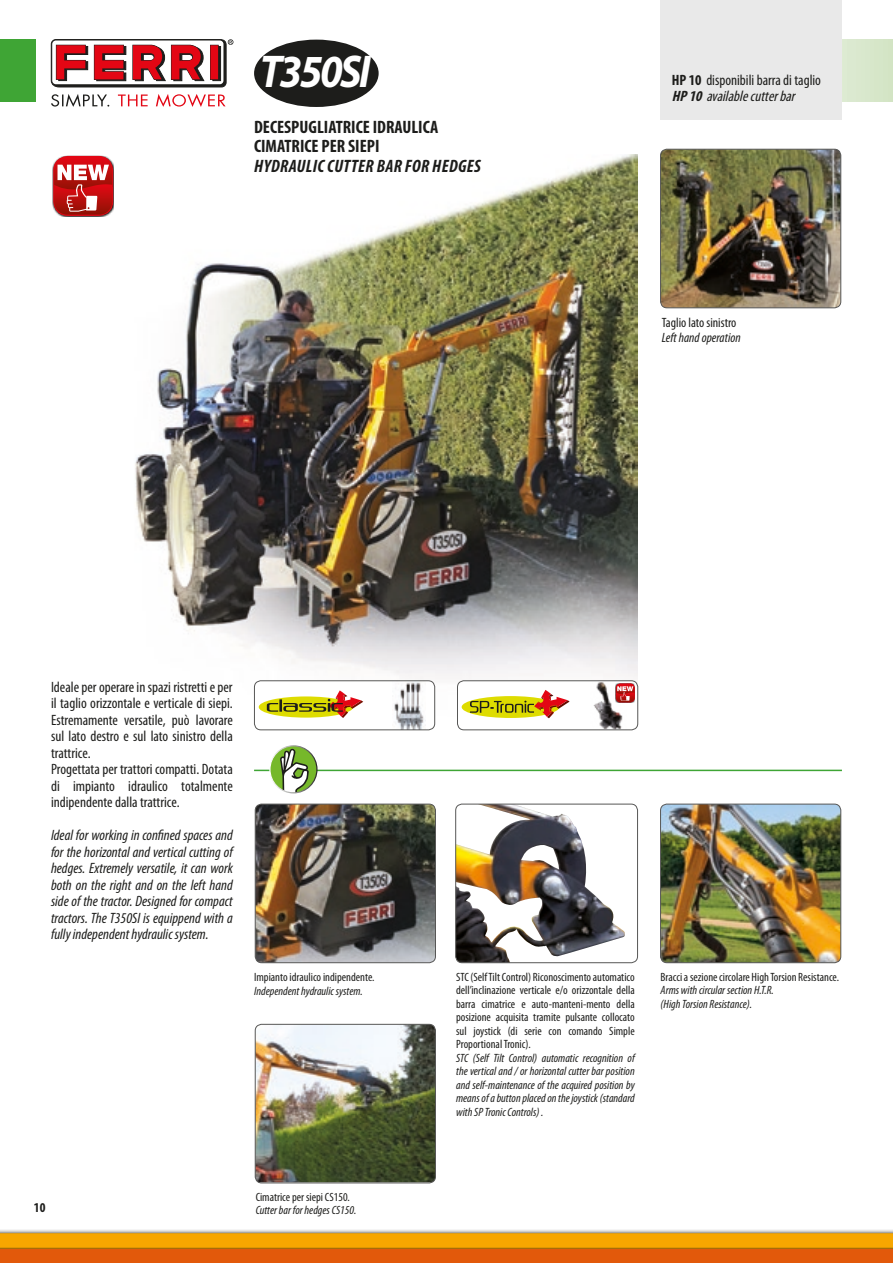
<style>
.page{position:relative;width:893px;height:1263px;background:#fff}
.page>*{position:absolute;margin:0;border:0;box-sizing:border-box;transform-origin:0 0}
.t1{font:italic 700 46.2px "Myriad Pro";letter-spacing:-.06em;color:#fff;scale:.91 1}
.t2{font:700 condensed 18px/19.5px "Myriad Pro";color:#1d1d1b}
.t3{font:italic 700 condensed 18px "Myriad Pro";letter-spacing:.02em;color:#1d1d1b}
.t4{font:condensed 15px/16.5px "Myriad Pro";color:#1d1d1b}
.t5{font:italic condensed 15px/16.5px "Myriad Pro";color:#1d1d1b;text-align:justify}
.t6{font:condensed 13.5px "Myriad Pro";color:#1d1d1b}
.t7{font:italic condensed 13.5px "Myriad Pro";color:#1d1d1b}
.t8{font:700 condensed 13.5px "Myriad Pro";color:#1d1d1b}
.t9{font:condensed 12px/13.5px "Myriad Pro";color:#1d1d1b;text-align:justify}
.t10{font:italic condensed 12px/13.5px "Myriad Pro";color:#1d1d1b}
.s1{font-weight:700}
.s2{font-weight:700;font-style:italic}
.s3{font-style:italic}
</style>
<div class="page">
<svg style="left:0;top:1230px;width:893px;height:3px;background:#c7c7c7"></svg>
<svg style="left:0;top:1233px;width:893px;height:30px;background:#e87f06"></svg>
<div style="left:842px;top:39px;width:51px;height:63px;background:#d8e7cc"></div>
<svg style="left:51px;top:94px;width:58px;height:13px"></svg>
<svg style="left:118px;top:94px;width:108px;height:13px"></svg>
<svg style="left:51px;top:39px;width:182px;height:48px"></svg>
<div style="left:0;top:39px;width:35px;height:63px;background:#3fa535"></div>
<img style="left:135px;top:155px;width:503px;height:562px">
<img style="left:660px;top:149px;width:181px;height:159px">
<div style="left:660px;top:149px;width:181px;height:159px;border:1px solid #575756;border-radius:6px"></div>
<svg style="left:254px;top:40px;width:125px;height:67px"></svg>
<img style="left:661px;top:804px;width:180px;height:159px">
<div style="left:660px;top:804px;width:181px;height:159px;border:1px solid #575756;border-radius:6px"></div>
<img style="left:255px;top:1024px;width:180px;height:158px">
<div style="left:255px;top:1024px;width:181px;height:159px;border:1px solid #575756;border-radius:6px"></div>
<svg style="left:456px;top:804px;width:181px;height:159px"></svg>
<img style="left:457px;top:804px;width:86px;height:137px">
<div style="left:455px;top:804px;width:183px;height:159px;border:1px solid #575756;border-radius:6px"></div>
<svg style="left:52px;top:155px;width:62px;height:62px"></svg>
<div style="left:53px;top:156px;width:60px;height:60px;border:2px solid #e30614;border-radius:14px"></div>
<svg style="left:54px;top:157px;width:58px;height:58px"></svg>
<hr style="left:254px;top:770px;width:588px;height:1px;background:#3fa535">
<svg style="left:270px;top:746px;width:47px;height:47px"></svg>
<svg style="left:280px;top:749px;width:29px;height:44px"></svg>
<div style="left:269px;top:745px;width:49px;height:48px;border:1px solid #fff;border-radius:50%"></div>
<div style="left:660px;top:0;width:182px;height:119px;background:#e9e9e9"></div>
<div style="left:254px;top:681px;width:181px;height:49px;background:#fff;border-radius:6px"></div>
<img style="left:394px;top:682px;width:32px;height:46px">
<div style="left:254px;top:680px;width:181px;height:50px;border:1px solid #575756;border-radius:6px"></div>
<svg style="left:259px;top:690px;width:104px;height:28px"></svg>
<div style="left:457px;top:681px;width:181px;height:49px;background:#fff;border-radius:6px"></div>
<img style="left:593px;top:682px;width:30px;height:46px">
<div style="left:457px;top:680px;width:181px;height:50px;border:1px solid #575756;border-radius:6px"></div>
<div style="left:462px;top:696px;width:97px;height:22px;background:#dedc00;border-radius:50%"></div>
<svg style="left:470px;top:690px;width:100px;height:28px"></svg>
<img style="left:255px;top:804px;width:180px;height:159px">
<div style="left:255px;top:804px;width:181px;height:159px;border:1px solid #575756;border-radius:6px"></div>
<svg style="left:615px;top:683px;width:20px;height:20px"></svg>
<div style="left:616px;top:684px;width:19px;height:18px;border:1px solid #e30614;border-radius:4px"></div>
<svg style="left:616px;top:684px;width:18px;height:18px"></svg>
<h1 class="t1" style="left:260px;top:41px;width:123px">T350SI</h1>
<h2 class="t2" style="left:254px;top:116px;width:186px">DECESPUGLIATRICE IDRAULICA<br>CIMATRICE PER SIEPI</h2>
<h2 class="t3" style="left:254px;top:154px;width:228px">HYDRAULIC CUTTER BAR FOR HEDGES</h2>
<p class="t4" style="left:672px;top:71px;width:151px"><span class="s1">HP 10</span> disponibili barra di taglio<br><span class="s2">HP10</span><span class="s3">availablecutterbar</span></p>
<p class="t6" style="left:662px;top:315px;width:76px">Taglio lato sinistro</p>
<p class="t7" style="left:662px;top:330px;width:80px">Left hand operation</p>
<p class="t4" style="left:51px;top:678px;width:183px">Ideale per operare in spazi ristretti e per il taglio orizzontale e verticale di siepi.<br>Estremamente versatile, può lavorare sul lato destro e sul lato sinistro della trattrice.<br>Progettata per trattori compatti. Dotata di impianto idraulico totalmente indipendente dalla trattrice.</p>
<p class="t5" style="left:51px;top:827px;width:183px">Ideal for working in confined spaces and for the horizontal and vertical cutting of hedges. Extremely versatile, it can work both on the right and on the left hand side of the tractor. Designed for compact tractors. The T350SI is equippend with a fully independent hydraulic system.</p>
<p class="t9" style="left:254px;top:970px;width:122px">Impianto idraulico indipendente.</p>
<p class="t10" style="left:254px;top:984px;width:110px">Independent hydraulic system.</p>
<p class="t8" style="left:34px;top:1199px;width:13px">10</p>
<p class="t9" style="left:256px;top:1190px;width:96px">Cimatrice per siepi CS150.</p>
<p class="t10" style="left:256px;top:1203px;width:102px">Cutter bar for hedges CS150.</p>
<p class="t9" style="left:456px;top:970px;width:180px">STC (Self Tilt Control) Riconoscimento automatico dell’inclinazione verticale e/o orizzontale della barra cimatrice e auto-manteni-mento della posizione acquisita tramite pulsante collocato sul joystick (di serie con comando Simple Proportional Tronic).</p>
<p class="t10" style="left:456px;top:1051px;width:180px;text-align:justify">STC (Self Tilt Control) automatic recognition of the vertical and / or horizontal cutter bar position and self-maintenance of the acquired position by means of a button placed on the joystick (standard with SP Tronic Controls) .</p>
<p class="t9" style="left:660px;top:970px;width:180px">Bracci a sezione circolare High Torsion Resistance.</p>
<p class="t10" style="left:660px;top:983px;width:115px">Arms with circular section H.T.R. (High Torsion Resistance).</p>
</div>
